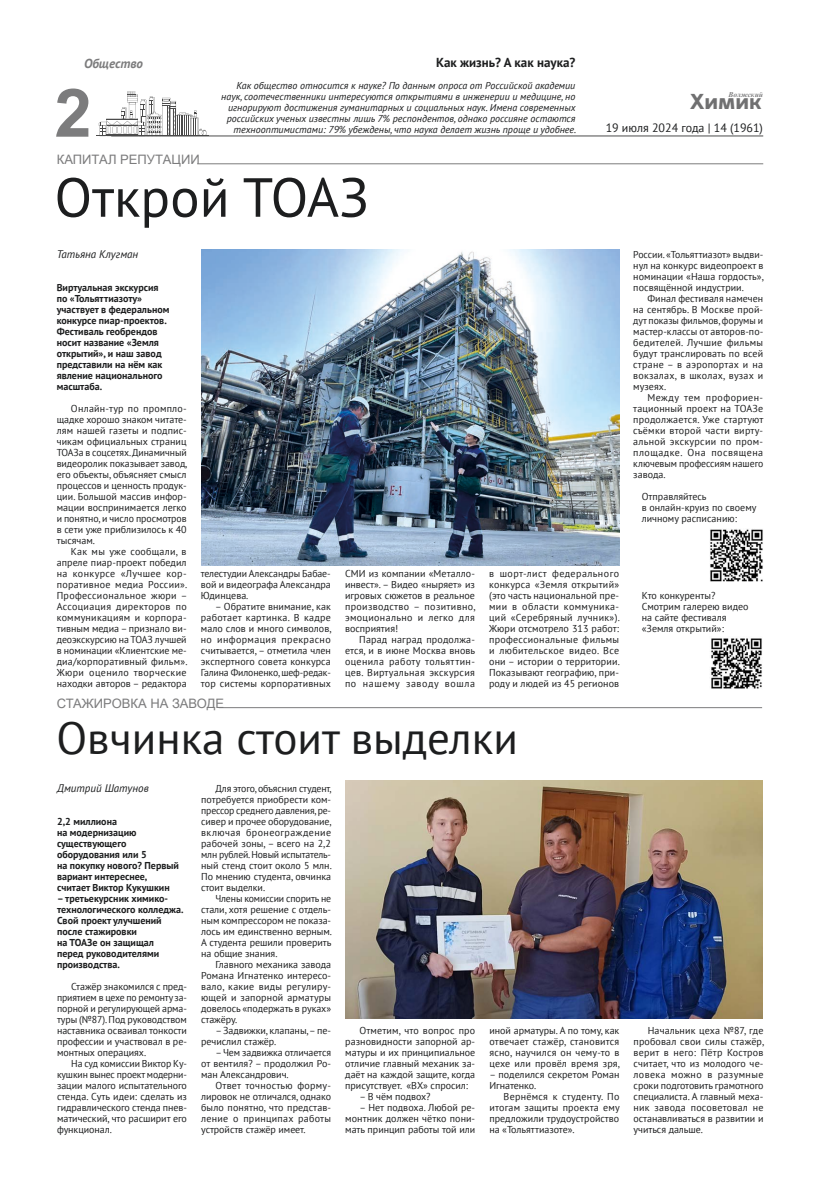
<style>
.page{position:relative;width:820px;height:1191px;background:#fff}
.page>*{position:absolute;margin:0;border:0;box-sizing:border-box;transform-origin:0 0}
.t1{font:700 67px "Arial";color:#7c7c7d}
.t2{font:55px "PT Sans";color:#1d1e1f}
.t3{font:45px "PT Sans";color:#1d1e1f}
.t4{font:700 21.6px "URLCHM Unity Sans";color:#707071}
.t5{font:13px "Arial";color:#7c7c7d}
.t6{font:700 13px "PT Sans";color:#1d1e1f}
.t7{font:italic 700 13px "PT Sans";color:#7c7c7d}
.t8{font:12px "PT Sans";color:#1d1e1f}
.t9{font:italic 11px "PT Sans";color:#1d1e1f}
.t10{font:10px/11px "PT Sans";color:#1d1e1f;text-align:justify}
.t11{font:700 10px/11px "PT Sans";color:#1d1e1f}
.t12{font:italic 10px/11px "PT Sans";color:#1d1e1f;text-align:right}
.t13{font:italic 700 7.4px "Times New Roman";color:#7c7c7d}
</style>
<div class="page">
<hr style="left:96px;top:136px;width:112px;height:1px;background:#4b4b4b">
<svg style="left:99px;top:91px;width:108px;height:45px"></svg>
<hr style="left:111px;top:136px;width:652px;height:1px;background:#4b4b4b">
<hr style="left:197px;top:164px;width:566px;height:1px;background:#7c7c7d">
<hr style="left:219px;top:707px;width:542px;height:1px;background:#7c7c7d">
<img style="left:201px;top:249px;width:418px;height:316px">
<img style="left:345px;top:780px;width:416px;height:238px">
<img style="left:710px;top:529px;width:53px;height:53px">
<img style="left:711px;top:638px;width:51px;height:51px">
<h3 class="t7" style="left:84px;top:55px;width:60px">Общество</h3>
<h1 class="t1" style="left:54px;top:66px;width:39px">2</h1>
<h3 class="t5" style="left:57px;top:150px;width:144px">КАПИТАЛ РЕПУТАЦИИ</h3>
<h3 class="t6" style="left:436px;top:53px;width:141px">Как жизнь? А как наука?</h3>
<p class="t12" style="left:221px;top:79px;width:356px">Как общество относится к науке? По данным опроса от Российской академии наук, соотечественники интересуются открытиями в инженерии и медицине, но игнорируют достижения гуманитарных и социальных наук. Имена современных российских ученых известны лишь 7% респондентов, однако россияне остаются технооптимистами: 79% убеждены, что наука делает жизнь проще и удобнее.</p>
<h2 class="t2" style="left:54px;top:162px;width:316px">Открой ТОАЗ</h2>
<p class="t13" style="left:728px;top:89px;width:36px">Волжский</p>
<h3 class="t4" style="left:689px;top:89px;width:73px">Химик</h3>
<p class="t8" style="left:605px;top:120px;width:159px">19 июля 2024 года | 14 (1961)</p>
<p class="t9" style="left:57px;top:247px;width:83px">Татьяна Клугман</p>
<p class="t11" style="left:57px;top:282px;width:114px">Виртуальная экскурсия по «Тольяттиазоту» участвует в федеральном конкурсе пиар-проектов.<br>Фестиваль геобрендов носит название «Земля открытий», и наш завод представили на нём как явление национального масштаба.</p>
<p class="t10" style="left:57px;top:403px;width:132px;text-indent:14px">Онлайн-тур по промпло&shy;щадке хорошо знаком читате&shy;лям нашей газеты и подпис&shy;чикам официальных страниц ТОАЗа в соцсетях. Динамичный видеоролик показывает завод, его объекты, объясняет смысл процессов и ценность продук&shy;ции. Большой массив инфор&shy;мации воспринимается легко и понятно, и число просмотров в сети уже приблизилось к 40 тысячам.</p>
<p class="t10" style="left:57px;top:546px;width:132px;text-indent:14px">Как мы уже сообщали, в апреле пиар-проект победил на конкурсе «Лучшее кор&shy;поративное медиа России».<br>Профессиональное жюри – Ассоциация директоров по коммуникациям и корпора&shy;тивным медиа – признало ви&shy;деоэкскурсию на ТОАЗ лучшей в номинации «Клиентские ме&shy;диа/корпоративный фильм».<br>Жюри оценило творческие находки авторов – редактора</p>
<p class="t10" style="left:201px;top:568px;width:131px">телестудии Александры Бабае&shy;вой и видеографа Александра Юдинцева.</p>
<p class="t10" style="left:201px;top:601px;width:132px;text-indent:14px">– Обратите внимание, как работает картинка. В кадре мало слов и много символов, но информация прекрасно считывается, – отметила член экспертного совета конкурса Галина Филоненко, шеф-редак&shy;тор системы корпоративных</p>
<p class="t10" style="left:345px;top:568px;width:132px">СМИ из компании «Металло&shy;инвест». – Видео «ныряет» из игровых сюжетов в реальное производство – позитивно, эмоционально и легко для восприятия!</p>
<p class="t10" style="left:345px;top:634px;width:132px;text-indent:14px">Парад наград продолжа&shy;ется, и в июне Москва вновь оценила работу тольяттин&shy;цев. Виртуальная экскурсия по нашему заводу вошла</p>
<p class="t10" style="left:489px;top:568px;width:132px">в шорт-лист федерального конкурса «Земля открытий» (это часть национальной пре&shy;мии в области коммуника&shy;ций «Серебряный лучник»).<br>Жюри отсмотрело 313 работ: профессиональные фильмы и любительское видео. Все они – истории о территории.<br>Показывают географию, при&shy;роду и людей из 45 регионов</p>
<h3 class="t5" style="left:57px;top:694px;width:169px">СТАЖИРОВКА НА ЗАВОДЕ</h3>
<h3 class="t3" style="left:56px;top:709px;width:463px">Овчинка стоит выделки</h3>
<p class="t9" style="left:57px;top:781px;width:93px">Дмитрий Шатунов</p>
<p class="t11" style="left:57px;top:815px;width:123px">2,2 миллиона<br>на модернизацию существующего оборудования или 5<br>на покупку нового? Первый вариант интереснее, считает Виктор Кукушкин</p>
<p class="t11" style="left:57px;top:892px;width:128px">– третьекурсник химико&shy;технологического колледжа.<br>Свой проект улучшений после стажировки<br>на ТОАЗе он защищал<br>перед руководителями производства.</p>
<p class="t10" style="left:57px;top:980px;width:131px;text-indent:14px">Стажёр знакомился с пред&shy;приятием в цехе по ремонту за&shy;порной и регулирующей арма&shy;туры (№87). Под руководством наставника осваивал тонкости профессии и участвовал в ре&shy;монтных операциях.</p>
<p class="t10" style="left:57px;top:1057px;width:131px;text-indent:14px">На суд комиссии Виктор Ку&shy;кушкин вынес проект модерни&shy;зации малого испытательного стенда. Суть идеи: сделать из гидравлического стенда пнев&shy;матический, что расширит его функционал.</p>
<p class="t10" style="left:201px;top:782px;width:132px;text-indent:14px">Для этого, объяснил студент, потребуется приобрести ком&shy;прессор среднего давления, ре&shy;сивер и прочее оборудование, включая бронеограждение рабочей зоны, – всего на 2,2 млн рублей. Новый испытатель&shy;ный стенд стоит около 5 млн.<br>По мнению студента, овчинка стоит выделки.</p>
<p class="t10" style="left:201px;top:892px;width:132px;text-indent:14px">Члены комиссии спорить не стали, хотя решение с отдель&shy;ным компрессором не показа&shy;лось им единственно верным.<br>А студента решили проверить на общие знания.</p>
<p class="t10" style="left:201px;top:958px;width:131px;text-indent:14px">Главного механика завода Романа Игнатенко интересо&shy;вало, какие виды регулиру&shy;ющей и запорной арматуры довелось «подержать в руках» стажёру.</p>
<p class="t10" style="left:201px;top:1024px;width:131px;text-indent:14px">– Задвижки, клапаны,– пе&shy;речислил стажёр.</p>
<p class="t10" style="left:201px;top:1046px;width:131px;text-indent:14px">– Чем задвижка отличается от вентиля? – продолжил Ро&shy;ман Александрович.</p>
<p class="t10" style="left:201px;top:1079px;width:131px;text-indent:14px">Ответ точностью форму&shy;лировок не отличался, однако было понятно, что представ&shy;ление о принципах работы устройств стажёр имеет.</p>
<p class="t10" style="left:345px;top:1024px;width:131px;text-indent:14px">Отметим, что вопрос про разновидности запорной ар&shy;матуры и их принципиальное отличие главный механик за&shy;даёт на каждой защите, когда присутствует. «ВХ» спросил:</p>
<p class="t10" style="left:359px;top:1090px;width:73px">– В чём подвох?</p>
<p class="t10" style="left:345px;top:1101px;width:131px;text-indent:14px">– Нет подвоха. Любой ре&shy;монтник должен чётко пони&shy;мать принцип работы той или</p>
<p class="t10" style="left:489px;top:1024px;width:132px">иной арматуры. А по тому, как отвечает стажёр, становится ясно, научился он чему-то в цехе или провёл время зря,</p>
<p class="t10" style="left:489px;top:1068px;width:131px">– поделился секретом Роман<br>Игнатенко.</p>
<p class="t10" style="left:489px;top:1090px;width:132px;text-indent:14px">Вернёмся к студенту. По итогам защиты проекта ему предложили трудоустройство на «Тольяттиазоте».</p>
<p class="t10" style="left:633px;top:249px;width:132px">России. «Тольяттиазот» выдви&shy;нул на конкурс видеопроект в номинации «Наша гордость», посвящённой индустрии.</p>
<p class="t10" style="left:633px;top:293px;width:131px;text-indent:14px">Финал фестиваля намечен на сентябрь. В Москве прой&shy;дут показы фильмов, форумы и мастер-классы от авторов-по&shy;бедителей. Лучшие фильмы будут транслировать по всей стране – в аэропортах и на вокзалах, в школах, вузах и музеях.</p>
<p class="t10" style="left:633px;top:392px;width:132px;text-indent:14px">Между тем профориен&shy;тационный проект на ТОАЗе продолжается. Уже стартуют съёмки второй части вирту&shy;альной экскурсии по пром&shy;площадке. Она посвящена ключевым профессиям нашего завода.</p>
<p class="t10" style="left:641px;top:491px;width:116px;text-align:left">Отправляйтесь<br>в онлайн-круиз по своему личному расписанию:</p>
<p class="t10" style="left:641px;top:590px;width:108px;text-align:left">Кто конкуренты?<br>Смотрим галерею видео на сайте фестиваля «Земля открытий»:</p>
<p class="t10" style="left:633px;top:1024px;width:132px;text-indent:14px">Начальник цеха №87, где пробовал свои силы стажёр, верит в него: Пётр Костров считает, что из молодого че&shy;ловека можно в разумные сроки подготовить грамотного специалиста. А главный меха&shy;ник завода посоветовал не останавливаться в развитии и учиться дальше.</p>
</div>
